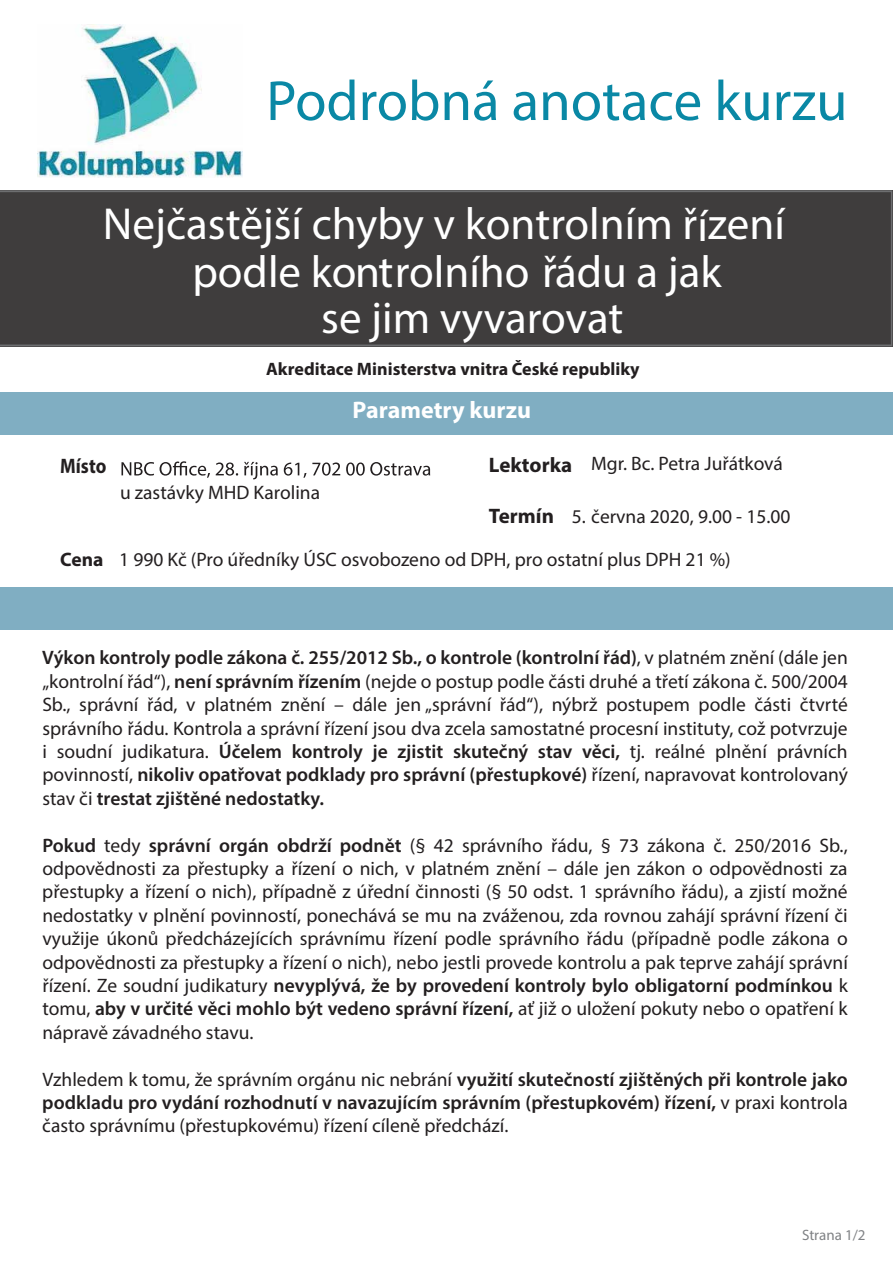
<style>
.page{position:relative;width:893px;height:1263px;background:#fff}
.page>*{position:absolute;margin:0;border:0;box-sizing:border-box;transform-origin:0 0}
.t1{font:57px "Myriad Pro";color:#0a88a5}
.t2{font:45px/48px "Myriad Pro";color:#fff;text-align:center}
.t3{font:700 24px "Myriad Pro";color:#fff}
.t4{font:700 21px "Myriad Pro";color:#231f20}
.t5{font:700 21px "Myriad Pro";color:#231f20;scale:.88 1}
.t6{font:19.5px/23.4px "Myriad Pro";color:#231f20;text-align:justify}
.t7{font:600 19.5px/23.4px "Myriad Pro";color:#231f20;text-align:justify}
.t8{font:700 18px "Myriad Pro";color:#231f20}
.t9{font:15px "Myriad Pro";color:#808285}
.s1{font-weight:700}
.s2{font-weight:600}
.s3{font-weight:400}
</style>
<div class="page">
<div style="left:0;top:190px;width:892px;height:156px;background:#3f3d3d"></div>
<div style="left:0;top:392px;width:893px;height:42px;background:#80aec2"></div>
<div style="left:0;top:587px;width:893px;height:42px;background:#80aec2"></div>
<img style="left:38px;top:24px;width:204px;height:153px">
<svg style="left:121px;top:461px;width:309px;height:18px"></svg>
<h1 class="t1" style="left:266px;top:66px;width:583px">Podrobná anotace kurzu</h1>
<h2 class="t2" style="left:103px;top:199px;width:683px">Nejčastější chyby v kontrolním řízení podle kontrolního řádu a jak</h2>
<h2 class="t2" style="left:321px;top:293px;width:304px">se jim vyvarovat</h2>
<p class="t8" style="left:266px;top:357px;width:375px">Akreditace Ministerstva vnitra České republiky</p>
<p class="t3" style="left:353px;top:394px;width:180px">Parametry kurzu</p>
<p class="t6" style="left:591px;top:452px;width:193px">Mgr. Bc. Petra Juřátková</p>
<p class="t5" style="left:60px;top:453px;width:54px">Místo</p>
<p class="t4" style="left:489px;top:451px;width:85px">Lektorka</p>
<p class="t4" style="left:489px;top:502px;width:67px">Termín</p>
<p class="t6" style="left:120px;top:480px;width:202px">u zastávky MHD Karolina</p>
<p class="t6" style="left:572px;top:504px;width:220px">5. června 2020, 9.00 - 15.00</p>
<p class="t6" style="left:60px;top:548px;width:672px"><span class="s1">Cena</span> 1 990 Kč (Pro úředníky ÚSC osvobozeno od DPH, pro ostatní plus DPH 21 %)</p>
<p class="t6" style="left:42px;top:646px;width:807px"><span class="s2">Výkon kontroly podle zákona č. 255/2012 Sb., o kontrole (kontrolní řád)</span>, v platném znění (dále jen „kontrolní řád“), <span class="s2">není správním řízením</span> (nejde o postup podle části druhé a třetí zákona č. 500/2004<br>Sb., správní řád, v platném znění – dále jen „správní řád“), nýbrž postupem podle části čtvrté správního řádu. Kontrola a správní řízení jsou dva zcela samostatné procesní instituty, což potvrzuje i soudní judikatura. <span class="s2">Účelem kontroly je zjistit skutečný stav věci,</span> tj. reálné plnění právních povinností, <span class="s2">nikoliv opatřovat podklady pro správní (přestupkové)</span> řízení, napravovat kontrolovaný stav či <span class="s2">trestat zjištěné nedostatky.</span></p>
<p class="t6" style="left:42px;top:833px;width:807px"><span class="s2">Pokud</span> tedy <span class="s2">správní orgán obdrží podnět</span> (§ 42 správního řádu, § 73 zákona č. 250/2016 Sb., odpovědnosti za přestupky a řízení o nich, v platném znění – dále jen zákon o odpovědnosti za přestupky a řízení o nich), případně z úřední činnosti (§ 50 odst. 1 správního řádu), a zjistí možné nedostatky v plnění povinností, ponechává se mu na zváženou, zda rovnou zahájí správní řízení či využije úkonů předcházejících správnímu řízení podle správního řádu (případně podle zákona o odpovědnosti za přestupky a řízení o nich), nebo jestli provede kontrolu a pak teprve zahájí správní řízení. Ze soudní judikatury <span class="s2">nevyplývá, že by provedení kontroly bylo obligatorní podmínkou</span> k tomu, <span class="s2">aby v určité věci mohlo být vedeno správní řízení,</span> ať již o uložení pokuty nebo o opatření k nápravě závadného stavu.</p>
<p class="t7" style="left:42px;top:1067px;width:807px"><span class="s3">Vzhledem k tomu, že správním orgánu nic nebrání</span> využití skutečností zjištěných při kontrole jako podkladu pro vydání rozhodnutí v navazujícím správním (přestupkovém) řízení, <span class="s3">v praxi kontrola často správnímu (přestupkovému) řízení cíleně předchází.</span></p>
<p class="t9" style="left:802px;top:1225px;width:65px">Strana 1/2</p>
</div>
